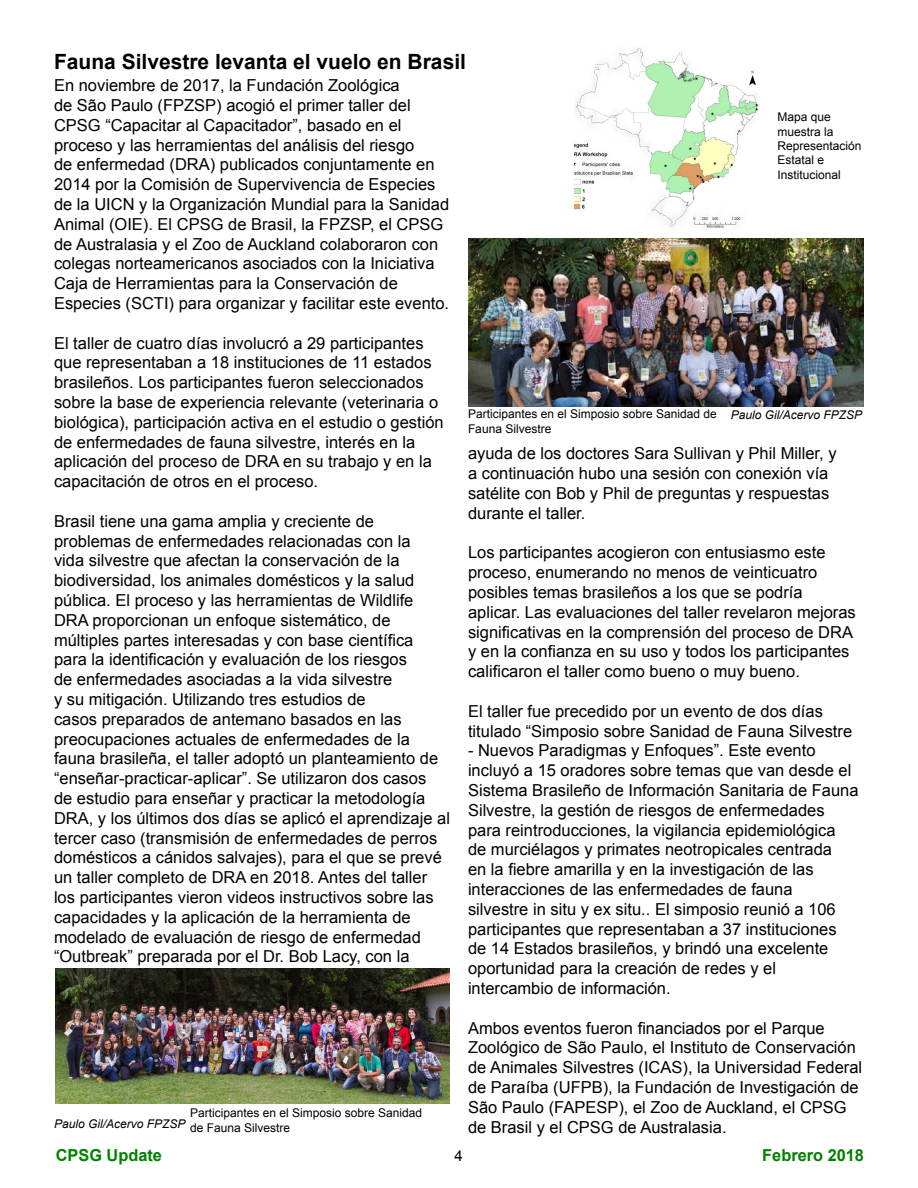
<style>
.page{position:relative;width:918px;height:1188px;background:#fff}
.page>*{position:absolute;margin:0;border:0;box-sizing:border-box;transform-origin:0 0}
.t1{font:700 21px "Arial";color:#000}
.t2{font:16.5px/19.8px "Arial";color:#000}
.t3{font:700 16.5px "Arial";color:#008000}
.t4{font:15px "Arial";color:#000}
.t5{font:12px/14.4px "Arial";color:#000}
.t6{font:italic 12px "Arial";color:#000}
</style>
<div class="page">
<img style="left:574px;top:48px;width:185px;height:181px">
<img style="left:56px;top:968px;width:394px;height:135px">
<img style="left:468px;top:238px;width:396px;height:169px">
<p class="t1" style="left:54px;top:48px;width:414px">Fauna Silvestre levanta el vuelo en Brasil</p>
<p class="t2" style="left:54px;top:76px;width:397px">En noviembre de 2017, la Fundación Zoológica<br>de São Paulo (FPZSP) acogió el primer taller del CPSG “Capacitar al Capacitador”, basado en el proceso y las herramientas del análisis del riesgo<br>de enfermedad (DRA) publicados conjuntamente en 2014 por la Comisión de Supervivencia de Especies de la UICN y la Organización Mundial para la Sanidad Animal (OIE). El CPSG de Brasil, la FPZSP, el CPSG de Australasia y el Zoo de Auckland colaboraron con colegas norteamericanos asociados con la Iniciativa Caja de Herramientas para la Conservación de Especies (SCTI) para organizar y facilitar este evento.</p>
<p class="t2" style="left:54px;top:333px;width:391px">El taller de cuatro días involucró a 29 participantes que representaban a 18 instituciones de 11 estados brasileños. Los participantes fueron seleccionados sobre la base de experiencia relevante (veterinaria o biológica), participación activa en el estudio o gestión de enfermedades de fauna silvestre, interés en la aplicación del proceso de DRA en su trabajo y en la capacitación de otros en el proceso.</p>
<p class="t2" style="left:54px;top:511px;width:397px">Brasil tiene una gama amplia y creciente de problemas de enfermedades relacionadas con la<br>vida silvestre que afectan la conservación de la biodiversidad, los animales domésticos y la salud pública. El proceso y las herramientas de Wildlife DRA proporcionan un enfoque sistemático, de múltiples partes interesadas y con base científica para la identificación y evaluación de los riesgos<br>de enfermedades asociadas a la vida silvestre<br>y su mitigación. Utilizando tres estudios de<br>casos preparados de antemano basados en las preocupaciones actuales de enfermedades de la fauna brasileña, el taller adoptó un planteamiento de “enseñar-practicar-aplicar”. Se utilizaron dos casos<br>de estudio para enseñar y practicar la metodología DRA, y los últimos dos días se aplicó el aprendizaje al tercer caso (transmisión de enfermedades de perros domésticos a cánidos salvajes), para el que se prevé un taller completo de DRA en 2018. Antes del taller los participantes vieron videos instructivos sobre las capacidades y la aplicación de la herramienta de modelado de evaluación de riesgo de enfermedad “Outbreak” preparada por el Dr. Bob Lacy, con la</p>
<p class="t5" style="left:190px;top:1106px;width:234px">Participantes en el Simposio sobre Sanidad de Fauna Silvestre</p>
<p class="t6" style="left:54px;top:1116px;width:133px">Paulo Gil/Acervo FPZSP</p>
<p class="t5" style="left:778px;top:110px;width:86px">Mapa que muestra la<br>Representación<br>Estatal e<br>Institucional</p>
<p class="t5" style="left:468px;top:407px;width:250px">Participantes en el Simposio sobre Sanidad de<br>Fauna Silvestre</p>
<p class="t6" style="left:731px;top:407px;width:133px">Paulo Gil/Acervo FPZSP</p>
<p class="t2" style="left:468px;top:444px;width:370px">ayuda de los doctores Sara Sullivan y Phil Miller, y a continuación hubo una sesión con conexión vía satélite con Bob y Phil de preguntas y respuestas durante el taller.</p>
<p class="t2" style="left:468px;top:543px;width:389px">Los participantes acogieron con entusiasmo este proceso, enumerando no menos de veinticuatro posibles temas brasileños a los que se podría aplicar. Las evaluaciones del taller revelaron mejoras significativas en la comprensión del proceso de DRA y en la confianza en su uso y todos los participantes calificaron el taller como bueno o muy bueno.</p>
<p class="t2" style="left:468px;top:701px;width:386px">El taller fue precedido por un evento de dos días titulado “Simposio sobre Sanidad de Fauna Silvestre</p>
<p class="t2" style="left:468px;top:741px;width:392px">- Nuevos Paradigmas y Enfoques”. Este evento incluyó a 15 oradores sobre temas que van desde el Sistema Brasileño de Información Sanitaria de Fauna Silvestre, la gestión de riesgos de enfermedades para reintroducciones, la vigilancia epidemiológica<br>de murciélagos y primates neotropicales centrada<br>en la fiebre amarilla y en la investigación de las interacciones de las enfermedades de fauna<br>silvestre in situ y ex situ.. El simposio reunió a 106 participantes que representaban a 37 instituciones de 14 Estados brasileños, y brindó una excelente oportunidad para la creación de redes y el intercambio de información.</p>
<p class="t2" style="left:468px;top:1018px;width:396px">Ambos eventos fueron financiados por el Parque Zoológico de São Paulo, el Instituto de Conservación de Animales Silvestres (ICAS), la Universidad Federal de Paraíba (UFPB), la Fundación de Investigación de São Paulo (FAPESP), el Zoo de Auckland, el CPSG de Brasil y el CPSG de Australasia.</p>
<p class="t3" style="left:56px;top:1144px;width:108px">CPSG Update</p>
<p class="t4" style="left:454px;top:1146px;width:10px">4</p>
<p class="t3" style="left:762px;top:1144px;width:103px">Febrero 2018</p>
</div>
